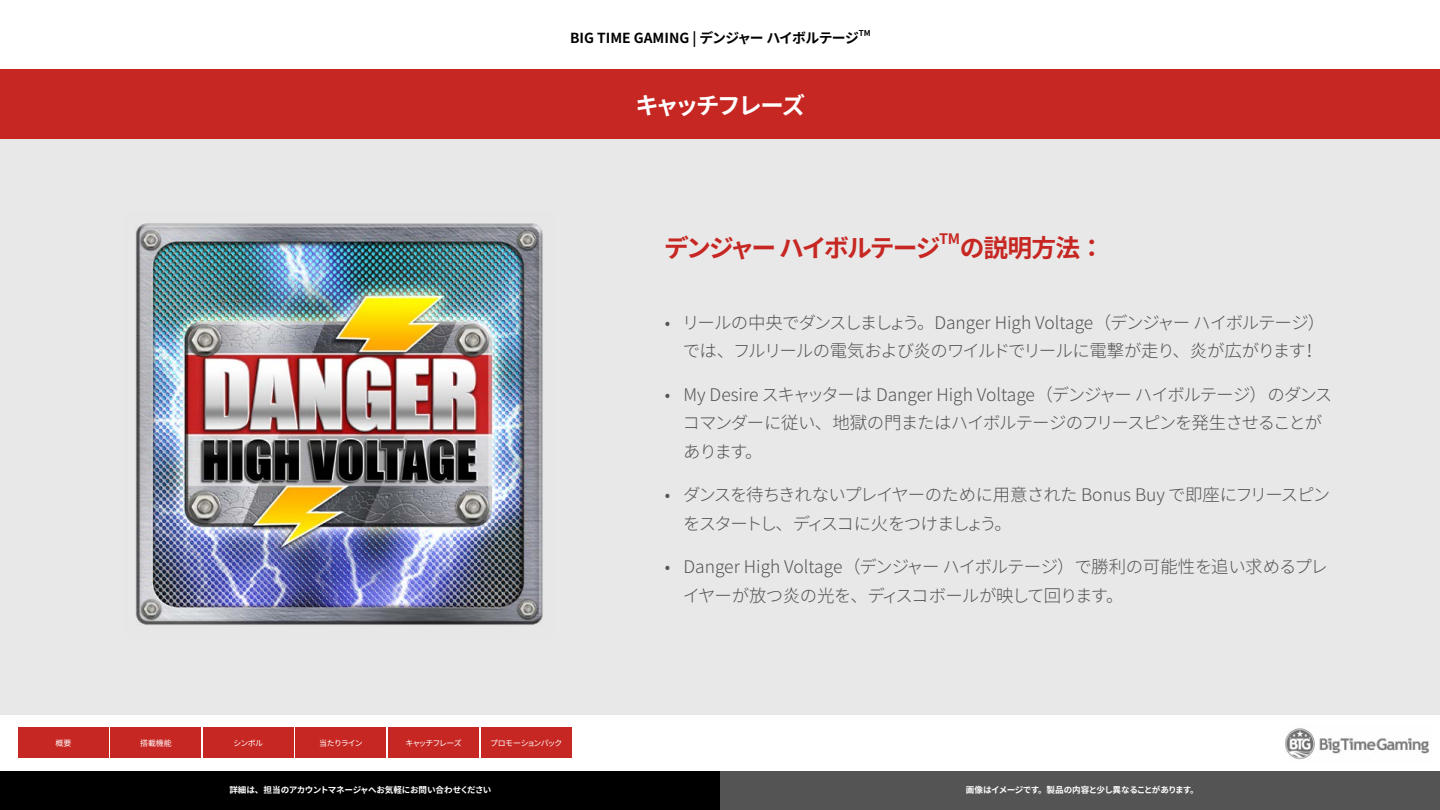
<style>
.page{position:relative;width:1440px;height:810px;background:#fff}
.page>*{position:absolute;margin:0;border:0;box-sizing:border-box;transform-origin:0 0}
.t1{font:700 24.75px "Noto Sans CJ Ktc";letter-spacing:-.075em;color:#c72722}
.t2{font:700 23.4px "Noto Sans CJ Ktc";letter-spacing:-.095em;color:#fff}
.t3{font:300 17.4px/28.5px "Noto Sans CJ Ktc";letter-spacing:-.055em;color:#545454}
.t4{font:300 17.4px/28.5px "Noto Sans CJ Ktc";letter-spacing:-.025em;color:#545454}
.t5{font:700 14.48px "Noto Sans CJ Ktc";color:#c72722}
.t6{font:700 13.88px "Noto Sans CJ Ktc";letter-spacing:-.02em;color:#000}
.t7{font:700 8.55px "Noto Sans CJ Ktc";letter-spacing:-.045em;color:#fff}
.t8{font:700 8.1px "Noto Sans CJ Ktc";color:#000}
.t9{font:7.95px "Noto Sans CJ Ktc";letter-spacing:-.09em;color:#fff}
.t10{font:7.95px "Noto Sans CJ Ktc";letter-spacing:-.125em;color:#fff}
</style>
<div class="page">
<div style="left:0;top:138px;width:1440px;height:576px;background:#e8e8e8"></div>
<img style="left:1285px;top:728px;width:145px;height:32px">
<img style="left:135px;top:223px;width:408px;height:402px">
<div style="left:0;top:69px;width:1440px;height:69px;background:#c72722"></div>
<div style="left:0;top:771px;width:720px;height:39px;background:#000"></div>
<div style="left:720px;top:771px;width:720px;height:39px;background:#545454"></div>
<div style="left:18px;top:728px;width:91px;height:30px;background:#c72722"></div>
<div style="left:111px;top:728px;width:90px;height:30px;background:#c72722"></div>
<div style="left:203px;top:728px;width:90px;height:30px;background:#c72722"></div>
<div style="left:296px;top:728px;width:90px;height:30px;background:#c72722"></div>
<div style="left:388px;top:728px;width:91px;height:30px;background:#c72722"></div>
<div style="left:481px;top:728px;width:90px;height:30px;background:#c72722"></div>
<p class="t6" style="left:570px;top:30px;width:290px">BIG TIME GAMING | デンジャー ハイボルテージ</p>
<p class="t8" style="left:859px;top:29px;width:13px">TM</p>
<h2 class="t2" style="left:635px;top:92px;width:171px">キャッチフレーズ</h2>
<h1 class="t1" style="left:664px;top:234px;width:278px">デンジャー ハイボルテージ</h1>
<p class="t5" style="left:939px;top:231px;width:22px">TM</p>
<h1 class="t1" style="left:960px;top:234px;width:146px">の説明方法：</h1>
<p class="t9" style="left:56px;top:738px;width:17px">概要</p>
<p class="t9" style="left:140px;top:738px;width:33px">搭載機能</p>
<p class="t9" style="left:233px;top:738px;width:31px">シンボル</p>
<p class="t9" style="left:319px;top:738px;width:45px">当たりライン</p>
<p class="t10" style="left:405px;top:738px;width:58px">キャッチフレーズ</p>
<p class="t9" style="left:490px;top:738px;width:74px">プロモーションパック</p>
<p class="t3" style="left:683px;top:309px;width:644px;text-indent:-18px">• リールの中央でダンスしましょう。Danger High Voltage（デンジャー ハイボルテージ）では、フルリールの電気および炎のワイルドでリールに電撃が走り、炎が広がります！</p>
<p class="t3" style="left:683px;top:381px;width:651px;text-indent:-18px">• My Desire スキャッターは Danger High Voltage（デンジャー ハイボルテージ）のダンスコマンダーに従い、地獄の門またはハイボルテージのフリースピンを発生させることがあります。</p>
<p class="t3" style="left:683px;top:481px;width:648px;text-indent:-19px">• ダンスを待ちきれないプレイヤーのために用意された Bonus Buy で即座にフリースピンをスタートし、ディスコに火をつけましょう。</p>
<p class="t4" style="left:683px;top:553px;width:647px;text-indent:-18px">• Danger High Voltage（デンジャー ハイボルテージ）で勝利の可能性を追い求めるプレイヤーが放つ炎の光を、ディスコボールが映して回ります。</p>
<p class="t7" style="left:229px;top:785px;width:264px">詳細は、担当のアカウントマネージャへお気軽にお問い合わせください</p>
<p class="t7" style="left:966px;top:785px;width:235px">画像はイメージです。製品の内容と少し異なることがあります。</p>
</div>
